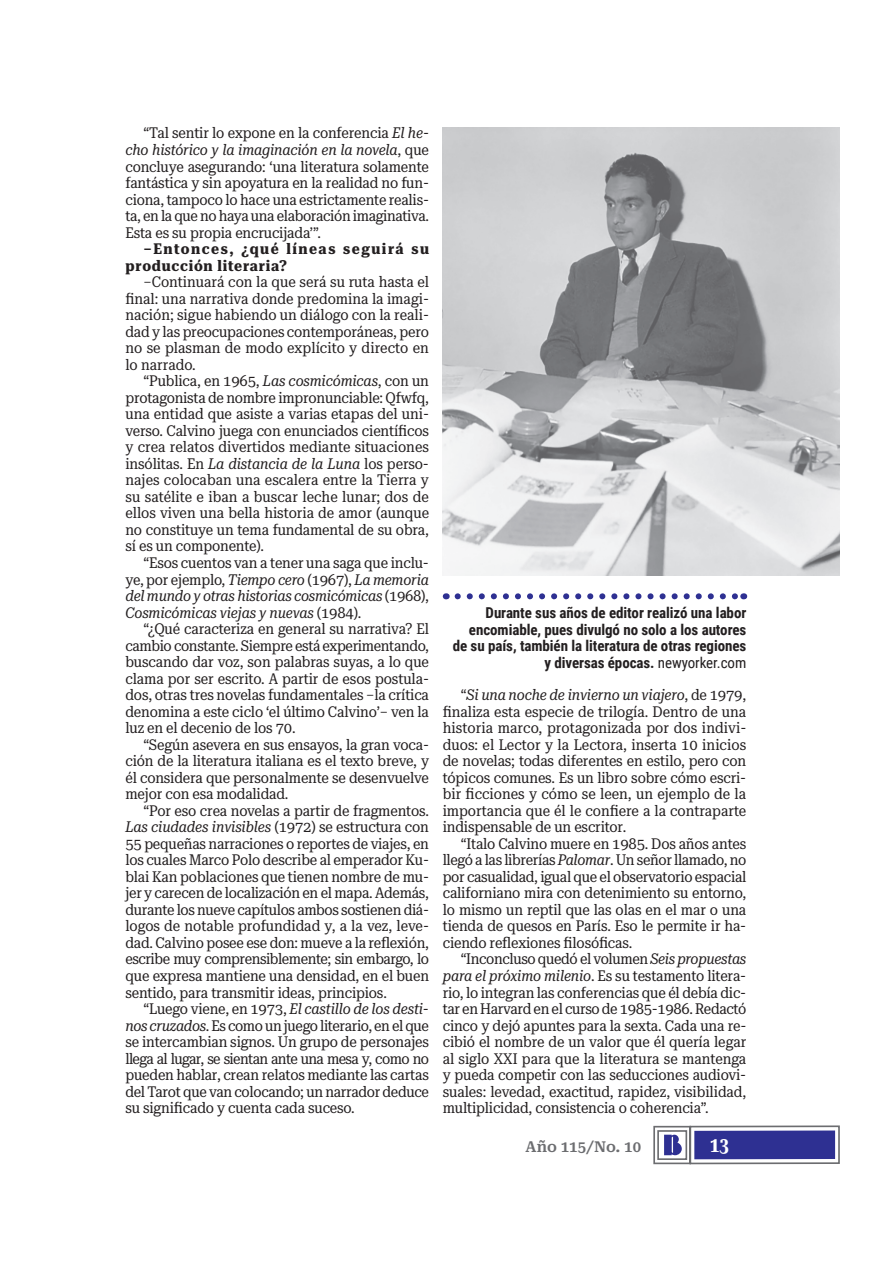
<style>
.page{position:relative;width:893px;height:1276px;background:#fff}
.page>*{position:absolute;margin:0;border:0;box-sizing:border-box;transform-origin:0 0}
.t1{font:700 ultra-condensed 21px "Roboto Serif 120 pt";color:#fff}
.t2{font:15px/16.5px "Roboto Serif 28 pt Condensed";letter-spacing:-.01em;color:#231f20;text-align:justify}
.t3{font:italic 15px/16.5px "Roboto Serif 28 pt Condensed";letter-spacing:-.015em;color:#231f20;text-align:justify}
.t4{font:700 15px/16.5px "Roboto Condensed";letter-spacing:-.005em;color:#231f20;text-align:right}
.t5{font:700 15px/16.5px "Roboto Serif 28 pt Condensed";letter-spacing:.095em;color:#231f20}
.t6{font:600 15px "Roboto Serif";color:#6c6d70}
.s1{font-style:italic}
.s2{font-style:normal}
.s3{font-weight:400}
</style>
<div class="page">
<svg style="left:653px;top:1125px;width:187px;height:40px"></svg>
<div style="left:694px;top:1130px;width:141px;height:29px;background:#2e3092"></div>
<img style="left:443px;top:128px;width:397px;height:447px">
<svg style="left:458px;top:593px;width:279px;height:6px"></svg>
<p class="t2" style="left:125px;top:125px;width:305px;text-indent:18px">“Tal sentir lo expone en la conferencia <span class="s1">El he&shy;cho histórico y la imaginación en la novela</span>, que concluye asegurando: ‘una literatura solamente fantástica y sin apoyatura en la realidad no fun&shy;ciona, tampoco lo hace una estrictamente realis&shy;ta, en la que no haya una elaboración imaginativa.<br>Esta es su propia encrucijada’”.</p>
<p class="t5" style="left:125px;top:241px;width:305px;text-indent:18px">–Entonces, ¿qué líneas seguirá su producción literaria?</p>
<p class="t2" style="left:125px;top:274px;width:305px;text-indent:18px">–Continuará con la que será su ruta hasta el final: una narrativa donde predomina la imagi&shy;nación; sigue habiendo un diálogo con la reali&shy;dad y las preocupaciones contemporáneas, pero no se plasman de modo explícito y directo en lo narrado.</p>
<p class="t2" style="left:125px;top:373px;width:305px;text-indent:18px">“Publica, en 1965, <span class="s1">Las cosmicómicas</span>, con un protagonista de nombre impronunciable: Qfwfq, una entidad que asiste a varias etapas del uni&shy;verso. Calvino juega con enunciados científicos y crea relatos divertidos mediante situaciones insólitas. En <span class="s1">La distancia de la Luna</span> los perso&shy;najes colocaban una escalera entre la Tierra y su satélite e iban a buscar leche lunar; dos de ellos viven una bella historia de amor (aunque no constituye un tema fundamental de su obra, sí es un componente).</p>
<p class="t3" style="left:125px;top:554px;width:305px;text-indent:18px"><span class="s2">“Esos cuentos van a tener una saga que inclu&shy;ye, por ejemplo,</span> Tiempo cero <span class="s2">(1967),</span> La memoria del mundo y otras historias cosmicómicas <span class="s2">(1968), </span>Cosmicómicas viejas y nuevas <span class="s2">(1984).</span></p>
<p class="t2" style="left:125px;top:621px;width:305px;text-indent:18px">“¿Qué caracteriza en general su narrativa? El cambio constante. Siempre está experimentando, buscando dar voz, son palabras suyas, a lo que clama por ser escrito. A partir de esos postula&shy;dos, otras tres novelas fundamentales –la crítica denomina a este ciclo ‘el último Calvinoʼ– ven la luz en el decenio de los 70.</p>
<p class="t2" style="left:125px;top:736px;width:305px;text-indent:18px">“Según asevera en sus ensayos, la gran voca&shy;ción de la literatura italiana es el texto breve, y él considera que personalmente se desenvuelve mejor con esa modalidad.</p>
<p class="t2" style="left:125px;top:802px;width:305px;text-indent:18px">“Por eso crea novelas a partir de fragmentos.<br><span class="s1">Las ciudades invisibles</span> (1972) se estructura con 55 pequeñas narraciones o reportes de viajes, en los cuales Marco Polo describe al emperador Ku&shy;blai Kan poblaciones que tienen nombre de mu&shy;jer y carecen de localización en el mapa. Además, durante los nueve capítulos ambos sostienen diá&shy;logos de notable profundidad y, a la vez, leve&shy;dad. Calvino posee ese don: mueve a la reflexión, escribe muy comprensiblemente; sin embargo, lo que expresa mantiene una densidad, en el buen sentido, para transmitir ideas, principios.</p>
<p class="t2" style="left:125px;top:1000px;width:305px;text-indent:18px">“Luego viene, en 1973, <span class="s1">El castillo de los desti&shy;nos cruzados</span>. Es como un juego literario, en el que se intercambian signos. Un grupo de personajes llega al lugar, se sientan ante una mesa y, como no pueden hablar, crean relatos mediante las cartas del Tarot que van colocando; un narrador deduce su significado y cuenta cada suceso.</p>
<p class="t4" style="left:453px;top:604px;width:295px">Durante sus años de editor realizó una labor encomiable, pues divulgó no solo a los autores de su país, también la literatura de otras regiones y diversas épocas. <span class="s3">newyorker.com</span></p>
<p class="t2" style="left:443px;top:687px;width:305px;text-indent:18px">“<span class="s1">Si una noche de invierno un viajero</span>, de 1979, finaliza esta especie de trilogía. Dentro de una historia marco, protagonizada por dos indivi&shy;duos: el Lector y la Lectora, inserta 10 inicios de novelas; todas diferentes en estilo, pero con tópicos comunes. Es un libro sobre cómo escri&shy;bir ficciones y cómo se leen, un ejemplo de la importancia que él le confiere a la contraparte indispensable de un escritor.</p>
<p class="t2" style="left:443px;top:835px;width:305px;text-indent:18px">“Italo Calvino muere en 1985. Dos años antes llegó a las librerías <span class="s1">Palomar</span>. Un señor llamado, no por casualidad, igual que el observatorio espacial californiano mira con detenimiento su entorno, lo mismo un reptil que las olas en el mar o una tienda de quesos en París. Eso le permite ir ha&shy;ciendo reflexiones filosóficas.</p>
<p class="t2" style="left:443px;top:951px;width:305px;text-indent:18px">“Inconcluso quedó el volumen <span class="s1">Seis propuestas para el próximo milenio</span>. Es su testamento litera&shy;rio, lo integran las conferencias que él debía dic&shy;tar en Harvard en el curso de 1985-1986. Redactó cinco y dejó apuntes para la sexta. Cada una re&shy;cibió el nombre de un valor que él quería legar al siglo XXI para que la literatura se mantenga y pueda competir con las seducciones audiovi&shy;suales: levedad, exactitud, rapidez, visibilidad, multiplicidad, consistencia o coherencia”.</p>
<p class="t6" style="left:526px;top:1138px;width:117px">Año 115/No. 10</p>
<h1 class="t1" style="left:710px;top:1132px;width:20px">13</h1>
</div>
